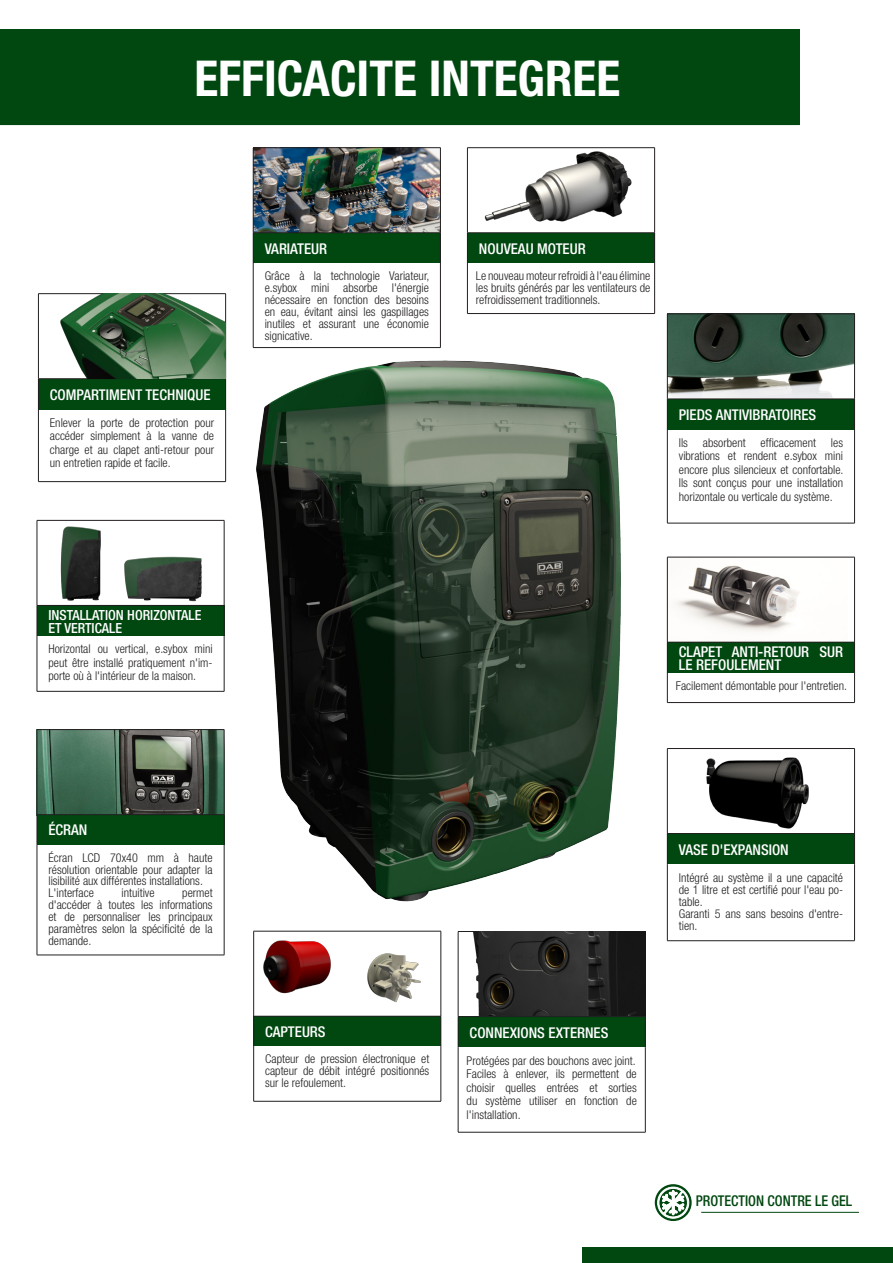
<style>
.page{position:relative;width:893px;height:1263px;background:#fff}
.page>*{position:absolute;margin:0;border:0;box-sizing:border-box;transform-origin:0 0}
.t1{font:700 condensed 49.5px "Helvetica Neue LT";color:#fff}
.t2{font:500 condensed 14.85px/13.5px "Helvetica Neue LT";color:#fff}
.t3{font:500 condensed 14.85px "Helvetica Neue LT";color:#004710;scale:.95 1}
.t4{font:500 condensed 13.95px/13.5px "Helvetica Neue LT";color:#fff}
.t5{font:300 condensed 12.15px/12px "Helvetica Neue LT";color:#231f20;text-align:justify}
</style>
<div class="page">
<div style="left:0;top:29px;width:799px;height:96px;background:#004710"></div>
<img style="left:254px;top:148px;width:186px;height:84px">
<div style="left:253px;top:233px;width:187px;height:29px;background:#004710"></div>
<hr style="left:253px;top:232px;width:188px;height:1px;background:#231f20">
<svg style="left:253px;top:233px;width:1px;height:29px"></svg>
<svg style="left:440px;top:233px;width:1px;height:29px"></svg>
<hr style="left:253px;top:262px;width:1px;height:85px;background:#231f20">
<hr style="left:440px;top:262px;width:1px;height:85px;background:#231f20">
<hr style="left:253px;top:347px;width:188px;height:1px;background:#231f20">
<hr style="left:253px;top:147px;width:188px;height:1px;background:#231f20">
<hr style="left:253px;top:148px;width:1px;height:85px;background:#231f20">
<hr style="left:440px;top:148px;width:1px;height:85px;background:#231f20">
<img style="left:675px;top:565px;width:125px;height:67px">
<div style="left:667px;top:642px;width:187px;height:31px;background:#004710"></div>
<hr style="left:667px;top:642px;width:188px;height:1px;background:#231f20">
<hr style="left:667px;top:642px;width:1px;height:31px;background:#231f20">
<hr style="left:854px;top:642px;width:1px;height:31px;background:#231f20">
<hr style="left:667px;top:557px;width:188px;height:1px;background:#231f20">
<hr style="left:667px;top:557px;width:1px;height:85px;background:#231f20">
<hr style="left:854px;top:557px;width:1px;height:85px;background:#231f20">
<svg style="left:667px;top:673px;width:1px;height:29px"></svg>
<svg style="left:854px;top:673px;width:1px;height:29px"></svg>
<hr style="left:667px;top:702px;width:188px;height:1px;background:#231f20">
<img style="left:668px;top:315px;width:186px;height:84px">
<div style="left:667px;top:399px;width:187px;height:30px;background:#004710"></div>
<hr style="left:667px;top:314px;width:188px;height:1px;background:#231f20">
<hr style="left:667px;top:314px;width:1px;height:85px;background:#231f20">
<hr style="left:854px;top:314px;width:1px;height:85px;background:#231f20">
<hr style="left:667px;top:399px;width:188px;height:1px;background:#231f20">
<hr style="left:667px;top:399px;width:1px;height:30px;background:#231f20">
<hr style="left:854px;top:399px;width:1px;height:30px;background:#231f20">
<hr style="left:667px;top:429px;width:1px;height:94px;background:#231f20">
<hr style="left:854px;top:429px;width:1px;height:94px;background:#231f20">
<hr style="left:667px;top:523px;width:188px;height:1px;background:#231f20">
<img style="left:256px;top:360px;width:365px;height:542px">
<div style="left:583px;top:1247px;width:310px;height:16px;background:#004710"></div>
<div style="left:254px;top:1016px;width:187px;height:30px;background:#004710"></div>
<hr style="left:253px;top:1016px;width:1px;height:30px;background:#231f20">
<hr style="left:441px;top:1016px;width:1px;height:30px;background:#231f20">
<hr style="left:253px;top:931px;width:188px;height:1px;background:#231f20">
<hr style="left:441px;top:931px;width:1px;height:85px;background:#231f20">
<hr style="left:253px;top:1046px;width:1px;height:55px;background:#231f20">
<hr style="left:441px;top:1046px;width:1px;height:55px;background:#231f20">
<hr style="left:253px;top:1101px;width:188px;height:1px;background:#231f20">
<img style="left:224px;top:885px;width:140px;height:132px">
<img style="left:308px;top:932px;width:150px;height:94px">
<img style="left:38px;top:730px;width:186px;height:84px">
<div style="left:37px;top:815px;width:187px;height:29px;background:#004710"></div>
<hr style="left:37px;top:814px;width:187px;height:1px;background:#231f20">
<svg style="left:37px;top:815px;width:1px;height:29px"></svg>
<svg style="left:224px;top:815px;width:1px;height:29px"></svg>
<hr style="left:37px;top:729px;width:187px;height:1px;background:#231f20">
<hr style="left:37px;top:730px;width:1px;height:84px;background:#231f20">
<hr style="left:224px;top:730px;width:1px;height:84px;background:#231f20">
<hr style="left:37px;top:844px;width:1px;height:111px;background:#231f20">
<hr style="left:224px;top:844px;width:1px;height:111px;background:#231f20">
<hr style="left:37px;top:955px;width:187px;height:1px;background:#231f20">
<div style="left:38px;top:379px;width:188px;height:30px;background:#004710"></div>
<hr style="left:38px;top:378px;width:188px;height:1px;background:#231f20">
<hr style="left:38px;top:379px;width:1px;height:30px;background:#231f20">
<hr style="left:225px;top:379px;width:1px;height:30px;background:#231f20">
<hr style="left:38px;top:409px;width:1px;height:72px;background:#231f20">
<hr style="left:225px;top:409px;width:1px;height:72px;background:#231f20">
<hr style="left:38px;top:481px;width:188px;height:1px;background:#231f20">
<img style="left:38px;top:293px;width:188px;height:85px">
<div style="left:667px;top:833px;width:187px;height:31px;background:#004710"></div>
<hr style="left:667px;top:834px;width:1px;height:30px;background:#231f20">
<hr style="left:854px;top:834px;width:1px;height:30px;background:#231f20">
<hr style="left:667px;top:864px;width:1px;height:76px;background:#231f20">
<hr style="left:854px;top:864px;width:1px;height:76px;background:#231f20">
<hr style="left:667px;top:940px;width:188px;height:1px;background:#231f20">
<img style="left:666px;top:748px;width:189px;height:104px">
<div style="left:458px;top:1016px;width:187px;height:31px;background:#004710"></div>
<hr style="left:458px;top:932px;width:1px;height:84px;background:#231f20">
<hr style="left:645px;top:932px;width:1px;height:84px;background:#231f20">
<hr style="left:458px;top:1016px;width:187px;height:1px;background:#231f20">
<hr style="left:458px;top:1017px;width:1px;height:30px;background:#231f20">
<hr style="left:645px;top:1017px;width:1px;height:30px;background:#231f20">
<hr style="left:458px;top:1047px;width:1px;height:85px;background:#231f20">
<hr style="left:645px;top:1047px;width:1px;height:85px;background:#231f20">
<hr style="left:458px;top:1132px;width:187px;height:1px;background:#231f20">
<img style="left:458px;top:931px;width:187px;height:84px">
<div style="left:467px;top:233px;width:188px;height:29px;background:#004710"></div>
<hr style="left:467px;top:147px;width:188px;height:1px;background:#231f20">
<hr style="left:467px;top:148px;width:1px;height:85px;background:#231f20">
<hr style="left:654px;top:148px;width:1px;height:85px;background:#231f20">
<hr style="left:467px;top:232px;width:188px;height:1px;background:#231f20">
<svg style="left:467px;top:233px;width:1px;height:29px"></svg>
<svg style="left:654px;top:233px;width:1px;height:29px"></svg>
<hr style="left:467px;top:262px;width:1px;height:51px;background:#231f20">
<hr style="left:654px;top:262px;width:1px;height:51px;background:#231f20">
<hr style="left:467px;top:313px;width:188px;height:1px;background:#231f20">
<img style="left:467px;top:148px;width:188px;height:83px">
<div style="left:37px;top:605px;width:187px;height:31px;background:#004710"></div>
<hr style="left:37px;top:520px;width:187px;height:1px;background:#231f20">
<hr style="left:37px;top:520px;width:1px;height:85px;background:#231f20">
<hr style="left:224px;top:520px;width:1px;height:85px;background:#231f20">
<hr style="left:37px;top:605px;width:187px;height:1px;background:#231f20">
<hr style="left:37px;top:606px;width:1px;height:30px;background:#231f20">
<hr style="left:224px;top:606px;width:1px;height:30px;background:#231f20">
<hr style="left:37px;top:636px;width:1px;height:55px;background:#231f20">
<hr style="left:224px;top:636px;width:1px;height:55px;background:#231f20">
<hr style="left:37px;top:691px;width:187px;height:1px;background:#231f20">
<img style="left:118px;top:556px;width:94px;height:49px">
<img style="left:47px;top:519px;width:60px;height:86px">
<hr style="left:701px;top:1212px;width:158px;height:1px;background:#004710">
<svg style="left:655px;top:1184px;width:37px;height:37px"></svg>
<svg style="left:657px;top:1186px;width:32px;height:33px"></svg>
<p class="t1" style="left:194px;top:48px;width:427px">EFFICACITE INTEGREE</p>
<p class="t2" style="left:50px;top:388px;width:162px">COMPARTIMENT TECHNIQUE</p>
<p class="t5" style="left:50px;top:415px;width:166px;line-height:13.5px">Enlever la porte de protection pour accéder simplement à la vanne de charge et au clapet anti-retour pour un entretien rapide et facile.</p>
<p class="t4" style="left:48px;top:608px;width:154px">INSTALLATION HORIZONTALE<br>ET VERTICALE</p>
<p class="t5" style="left:48px;top:642px;width:166px;line-height:13.5px">Horizontal ou vertical, e.sybox mini peut être installé pratiquement n'im&shy;porte où à l'intérieur de la maison.</p>
<p class="t2" style="left:265px;top:241px;width:64px">VARIATEUR</p>
<p class="t5" style="left:265px;top:269px;width:166px">Grâce à la technologie Variateur, e.sybox mini absorbe l'énergie nécessaire en fonction des besoins en eau, évitant ainsi les gaspillages inutiles et assurant une économie signicative.</p>
<p class="t2" style="left:479px;top:241px;width:108px">NOUVEAU MOTEUR</p>
<p class="t5" style="left:476px;top:269px;width:176px">Le nouveau moteur refroidi à l'eau élimine les bruits générés par les ventilateurs de refroidissement traditionnels.</p>
<p class="t2" style="left:679px;top:408px;width:139px">PIEDS ANTIVIBRATOIRES</p>
<p class="t5" style="left:679px;top:436px;width:166px;line-height:13.5px">Ils absorbent efficacement les vibrations et rendent e.sybox mini encore plus silencieux et confortable.<br>Ils sont conçus pour une installation horizontale ou verticale du système.</p>
<p class="t2" style="left:679px;top:644px;width:166px">CLAPET ANTI-RETOUR SUR<br>LE REFOULEMENT</p>
<p class="t5" style="left:676px;top:680px;width:173px">Facilement démontable pour l'entretien.</p>
<p class="t2" style="left:48px;top:823px;width:41px">ÉCRAN</p>
<p class="t5" style="left:48px;top:851px;width:166px">Écran LCD 70x40 mm à haute résolution orientable pour adapter la lisibilité aux différentes installations.</p>
<p class="t5" style="left:48px;top:887px;width:47px">L'interface</p>
<p class="t5" style="left:122px;top:887px;width:35px">intuitive</p>
<p class="t5" style="left:48px;top:887px;width:166px;text-indent:134px">permet d'accéder à toutes les informations et de personnaliser les principaux paramètres selon la spécificité de la demande.</p>
<p class="t2" style="left:265px;top:1025px;width:62px">CAPTEURS</p>
<p class="t5" style="left:265px;top:1053px;width:166px">Capteur de pression électronique et capteur de débit intégré positionnés sur le refoulement.</p>
<p class="t2" style="left:470px;top:1025px;width:140px">CONNEXIONS EXTERNES</p>
<p class="t5" style="left:467px;top:1054px;width:171px">Protégées par des bouchons avec joint.</p>
<p class="t5" style="left:467px;top:1067px;width:172px;line-height:13.5px">Faciles à enlever, ils permettent de choisir quelles entrées et sorties du système utiliser en fonction de l'installation.</p>
<p class="t2" style="left:679px;top:842px;width:111px">VASE D'EXPANSION</p>
<p class="t5" style="left:679px;top:871px;width:166px">Intégré au système il a une capacité de 1 litre et est certifié pour l'eau po&shy;table.</p>
<p class="t5" style="left:679px;top:907px;width:166px">Garanti 5 ans sans besoins d'entre&shy;tien.</p>
<p class="t3" style="left:696px;top:1192px;width:166px">PROTECTION CONTRE LE GEL</p>
</div>
